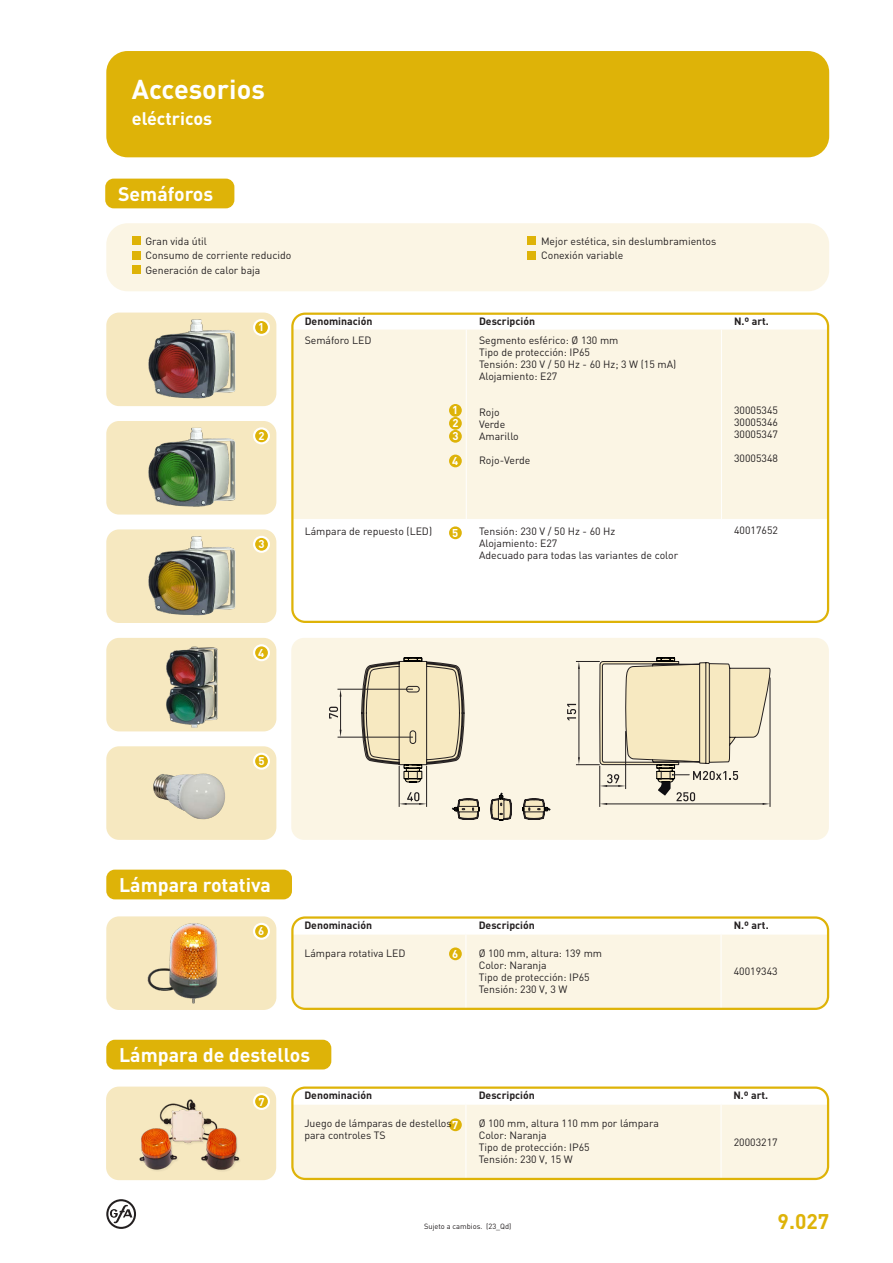
<style>
.page{position:relative;width:893px;height:1263px;background:#fff}
.page>*{position:absolute;margin:0;border:0;box-sizing:border-box;transform-origin:0 0}
.t1{font:700 27px "DIN Pro";color:#fff}
.t2{font:700 21px "DIN Pro";color:#deb308}
.t3{font:700 19.5px "DIN Pro";color:#fff}
.t4{font:700 18px "DIN Pro";color:#fff}
.t5{font:700 11.25px "DIN Pro";color:#fff}
.t6{font:10.5px/12px "DIN Pro";color:#231f20}
.t7{font:700 10.5px "DIN Pro";color:#231f20}
.t8{font:7.5px "DIN Pro";color:#231f20}
</style>
<div class="page">
<svg style="left:106px;top:1199px;width:30px;height:30px"></svg>
<div style="left:106px;top:223px;width:723px;height:68px;background:#fbf5e4;border-radius:21px"></div>
<div style="left:106px;top:916px;width:170px;height:94px;background:#f6e8c0;border-radius:13px"></div>
<img style="left:125px;top:916px;width:133px;height:88px">
<div style="left:106px;top:313px;width:170px;height:93px;background:#f6e8c0;border-radius:13px"></div>
<img style="left:148px;top:319px;width:88px;height:80px">
<div style="left:106px;top:51px;width:723px;height:106px;background:#deb308;border-radius:21px"></div>
<div style="left:294px;top:330px;width:532px;height:189px;background:#fbf5e4"></div>
<hr style="left:466px;top:330px;width:1px;height:189px;background:#fff">
<hr style="left:721px;top:330px;width:1px;height:189px;background:#fff">
<div style="left:291px;top:313px;width:538px;height:310px;border:2px solid #deb308;border-radius:13px"></div>
<div style="left:106px;top:1086px;width:170px;height:94px;background:#f6e8c0;border-radius:13px"></div>
<img style="left:119px;top:1086px;width:138px;height:85px">
<svg style="left:294px;top:919px;width:534px;height:90px"></svg>
<hr style="left:292px;top:931px;width:174px;height:3px;background:#fff">
<hr style="left:466px;top:931px;width:255px;height:3px;background:#fff">
<hr style="left:721px;top:931px;width:107px;height:3px;background:#fff">
<div style="left:291px;top:916px;width:538px;height:94px;border:2px solid #deb308;border-radius:13px"></div>
<svg style="left:294px;top:1089px;width:534px;height:90px"></svg>
<hr style="left:292px;top:1102px;width:174px;height:3px;background:#fff">
<hr style="left:466px;top:1102px;width:255px;height:3px;background:#fff">
<hr style="left:721px;top:1102px;width:107px;height:3px;background:#fff">
<div style="left:291px;top:1086px;width:538px;height:94px;border:2px solid #deb308;border-radius:13px"></div>
<div style="left:106px;top:638px;width:170px;height:93px;background:#f6e8c0;border-radius:13px"></div>
<img style="left:166px;top:647px;width:52px;height:81px">
<div style="left:106px;top:421px;width:170px;height:93px;background:#f6e8c0;border-radius:13px"></div>
<img style="left:148px;top:428px;width:88px;height:79px">
<div style="left:106px;top:529px;width:170px;height:94px;background:#f6e8c0;border-radius:13px"></div>
<img style="left:148px;top:536px;width:88px;height:80px">
<div style="left:106px;top:746px;width:170px;height:94px;background:#f6e8c0;border-radius:13px"></div>
<img style="left:153px;top:773px;width:72px;height:46px">
<div style="left:291px;top:638px;width:538px;height:202px;background:#fbf5e4;border-radius:13px"></div>
<svg style="left:361px;top:657px;width:103px;height:125px"></svg>
<hr style="left:337px;top:689px;width:76px;height:1px;background:#231f20">
<hr style="left:338px;top:737px;width:75px;height:1px;background:#231f20">
<hr style="left:340px;top:695px;width:1px;height:36px;background:#231f20">
<hr style="left:770px;top:677px;width:1px;height:130px;background:#231f20">
<hr style="left:426px;top:766px;width:1px;height:41px;background:#231f20">
<hr style="left:599px;top:766px;width:1px;height:41px;background:#231f20">
<hr style="left:399px;top:766px;width:1px;height:41px;background:#231f20">
<svg style="left:399px;top:792px;width:28px;height:13px"></svg>
<svg style="left:329px;top:707px;width:9px;height:11px"></svg>
<svg style="left:567px;top:657px;width:204px;height:148px"></svg>
<svg style="left:523px;top:799px;width:28px;height:21px"></svg>
<svg style="left:452px;top:799px;width:28px;height:21px"></svg>
<svg style="left:491px;top:792px;width:21px;height:29px"></svg>
<div style="left:254px;top:537px;width:15px;height:15px;background:#deb308;border-radius:50%"></div>
<div style="left:253px;top:536px;width:17px;height:17px;border:2px solid #fff;border-radius:50%"></div>
<div style="left:254px;top:754px;width:15px;height:15px;background:#deb308;border-radius:50%"></div>
<div style="left:253px;top:753px;width:17px;height:17px;border:2px solid #fff;border-radius:50%"></div>
<div style="left:254px;top:320px;width:15px;height:15px;background:#deb308;border-radius:50%"></div>
<div style="left:253px;top:319px;width:17px;height:17px;border:2px solid #fff;border-radius:50%"></div>
<div style="left:254px;top:428px;width:15px;height:15px;background:#deb308;border-radius:50%"></div>
<div style="left:253px;top:427px;width:17px;height:17px;border:2px solid #fff;border-radius:50%"></div>
<div style="left:254px;top:645px;width:15px;height:15px;background:#deb308;border-radius:50%"></div>
<div style="left:253px;top:644px;width:17px;height:17px;border:2px solid #fff;border-radius:50%"></div>
<div style="left:449px;top:417px;width:13px;height:13px;background:#deb308;border-radius:50%"></div>
<div style="left:449px;top:404px;width:13px;height:13px;background:#deb308;border-radius:50%"></div>
<div style="left:449px;top:430px;width:13px;height:13px;background:#deb308;border-radius:50%"></div>
<div style="left:449px;top:526px;width:13px;height:13px;background:#deb308;border-radius:50%"></div>
<div style="left:449px;top:455px;width:13px;height:12px;background:#deb308;border-radius:50%"></div>
<div style="left:254px;top:924px;width:15px;height:15px;background:#deb308;border-radius:50%"></div>
<div style="left:253px;top:923px;width:17px;height:17px;border:2px solid #fff;border-radius:50%"></div>
<div style="left:254px;top:1094px;width:15px;height:15px;background:#deb308;border-radius:50%"></div>
<div style="left:253px;top:1093px;width:17px;height:17px;border:2px solid #fff;border-radius:50%"></div>
<div style="left:449px;top:947px;width:13px;height:13px;background:#deb308;border-radius:50%"></div>
<div style="left:449px;top:1118px;width:13px;height:13px;background:#deb308;border-radius:50%"></div>
<div style="left:132px;top:236px;width:8px;height:9px;background:#deb308"></div>
<div style="left:132px;top:251px;width:8px;height:8px;background:#deb308"></div>
<div style="left:132px;top:266px;width:8px;height:8px;background:#deb308"></div>
<div style="left:527px;top:236px;width:9px;height:9px;background:#deb308"></div>
<div style="left:527px;top:251px;width:9px;height:8px;background:#deb308"></div>
<div style="left:106px;top:1040px;width:225px;height:29px;background:#deb308;border-radius:9px"></div>
<div style="left:106px;top:870px;width:186px;height:29px;background:#deb308;border-radius:9px"></div>
<div style="left:105px;top:179px;width:129px;height:29px;background:#deb308;border-radius:9px"></div>
<h1 class="t1" style="left:132px;top:71px;width:135px">Accesorios</h1>
<h3 class="t4" style="left:132px;top:106px;width:82px">eléctricos</h3>
<h3 class="t3" style="left:118px;top:180px;width:97px">Semáforos</h3>
<p class="t6" style="left:145px;top:233px;width:148px;line-height:14.7px">Gran vida útil<br>Consumo de corriente reducido<br>Generación de calor baja</p>
<p class="t6" style="left:541px;top:233px;width:177px;line-height:14.7px">Mejor estética, sin deslumbramientos<br>Conexión variable</p>
<p class="t5" style="left:258px;top:320px;width:8px">1</p>
<p class="t5" style="left:258px;top:428px;width:8px">2</p>
<p class="t5" style="left:258px;top:536px;width:8px">3</p>
<p class="t5" style="left:258px;top:645px;width:8px">4</p>
<p class="t5" style="left:258px;top:754px;width:8px">5</p>
<p class="t7" style="left:305px;top:314px;width:69px">Denominación</p>
<p class="t7" style="left:479px;top:314px;width:58px">Descripción</p>
<p class="t7" style="left:734px;top:314px;width:36px">N.º art.</p>
<p class="t6" style="left:305px;top:334px;width:68px">Semáforo LED</p>
<p class="t6" style="left:479px;top:334px;width:199px">Segmento esférico: Ø 130 mm<br>Tipo de protección: IP65<br>Tensión: 230 V / 50 Hz - 60 Hz; 3 W (15 mA)<br>Alojamiento: E27</p>
<p class="t6" style="left:479px;top:406px;width:41px">Rojo<br>Verde<br>Amarillo</p>
<p class="t6" style="left:479px;top:454px;width:53px">Rojo-Verde</p>
<p class="t5" style="left:452px;top:402px;width:8px">1</p>
<p class="t5" style="left:452px;top:429px;width:8px">3</p>
<p class="t6" style="left:734px;top:404px;width:45px;text-align:justify">30005345<br>30005346<br>30005347</p>
<p class="t6" style="left:734px;top:452px;width:45px">30005348</p>
<p class="t5" style="left:452px;top:415px;width:8px">2</p>
<p class="t5" style="left:452px;top:453px;width:8px">4</p>
<p class="t6" style="left:305px;top:525px;width:129px">Lámpara de repuesto (LED)</p>
<p class="t6" style="left:479px;top:525px;width:201px">Tensión: 230 V / 50 Hz - 60 Hz<br>Alojamiento: E27<br>Adecuado para todas las variantes de color</p>
<p class="t5" style="left:452px;top:525px;width:8px">5</p>
<p class="t6" style="left:734px;top:524px;width:45px">40017652</p>
<h3 class="t3" style="left:119px;top:871px;width:153px">Lámpara rotativa</h3>
<p class="t5" style="left:258px;top:923px;width:8px">6</p>
<p class="t7" style="left:304px;top:918px;width:69px">Denominación</p>
<p class="t7" style="left:479px;top:918px;width:58px">Descripción</p>
<p class="t7" style="left:734px;top:918px;width:36px">N.º art.</p>
<p class="t6" style="left:304px;top:947px;width:103px">Lámpara rotativa LED</p>
<p class="t6" style="left:479px;top:947px;width:125px">Ø 100 mm, altura: 139 mm<br>Color: Naranja<br>Tipo de protección: IP65<br>Tensión: 230 V, 3 W</p>
<p class="t5" style="left:452px;top:946px;width:8px">6</p>
<p class="t6" style="left:734px;top:965px;width:45px">40019343</p>
<h3 class="t3" style="left:119px;top:1041px;width:193px">Lámpara de destellos</h3>
<p class="t5" style="left:258px;top:1094px;width:8px">7</p>
<p class="t7" style="left:304px;top:1088px;width:69px">Denominación</p>
<p class="t7" style="left:479px;top:1088px;width:58px">Descripción</p>
<p class="t7" style="left:733px;top:1088px;width:36px">N.º art.</p>
<p class="t6" style="left:304px;top:1117px;width:149px">Juego de lámparas de destellos para controles TS</p>
<p class="t6" style="left:479px;top:1117px;width:182px">Ø 100 mm, altura 110 mm por lámpara<br>Color: Naranja<br>Tipo de protección: IP65<br>Tensión: 230 V, 15 W</p>
<p class="t5" style="left:452px;top:1117px;width:8px">7</p>
<p class="t6" style="left:734px;top:1135px;width:45px">20003217</p>
<p class="t8" style="left:424px;top:1221px;width:89px">Sujeto a cambios. (23_Qd)</p>
<h2 class="t2" style="left:778px;top:1207px;width:53px">9.027</h2>
</div>
